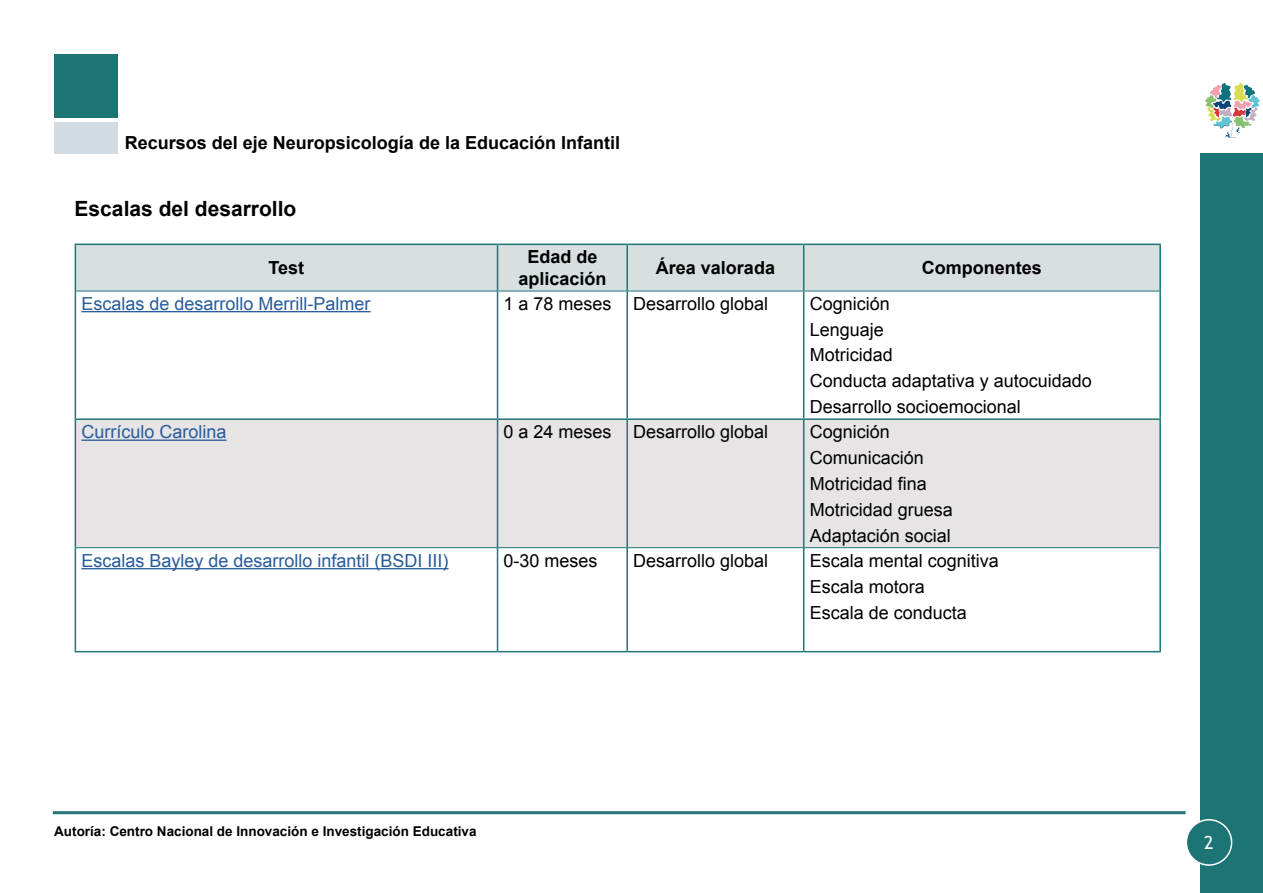
<style>
.page{position:relative;width:1263px;height:893px;background:#fff}
.page>*{position:absolute;margin:0;border:0;box-sizing:border-box;transform-origin:0 0}
.neuro_titulo_no_nume{font:700 21px "Arial";color:#000}
.neuro_parrafo_objeti{font:18px "Arial";color:#000}
.neuro_parrafo_objeti-2{font:700 18px/21.6px "Arial";color:#000;text-align:center}
.neuro_parrafo_objeti-3{font:18px "Arial";color:#275b9b}
.t1{font:18px "Trebuchet MS";color:#fff}
.t2{font:700 13.5px "Arial";color:#000}
</style>
<div class="page">
<div style="left:1201px;top:154px;width:62px;height:739px;background:#1d7474"></div>
<img style="left:1205px;top:83px;width:55px;height:55px">
<hr style="left:53px;top:811px;width:1132px;height:3px;background:#217575">
<div style="left:1186px;top:820px;width:45px;height:45px;background:#1d7474;border-radius:50%"></div>
<div style="left:1185px;top:819px;width:47px;height:47px;border:2px solid #fff;border-radius:50%"></div>
<div style="left:54px;top:54px;width:64px;height:64px;background:#1d7474"></div>
<div style="left:54px;top:122px;width:64px;height:32px;background:#d2dae2"></div>
<div style="left:76px;top:245px;width:1083px;height:46px;background:#d7dfe0"></div>
<div style="left:76px;top:420px;width:1083px;height:127px;background:#e6e4e4"></div>
<hr style="left:75px;top:244px;width:422px;height:1px;background:#217575">
<hr style="left:75px;top:245px;width:1px;height:46px;background:#217575">
<hr style="left:497px;top:244px;width:130px;height:1px;background:#217575">
<hr style="left:497px;top:245px;width:1px;height:46px;background:#217575">
<hr style="left:627px;top:244px;width:177px;height:1px;background:#217575">
<hr style="left:626px;top:245px;width:2px;height:46px;background:#217575">
<hr style="left:804px;top:244px;width:357px;height:1px;background:#217575">
<hr style="left:803px;top:245px;width:1px;height:46px;background:#217575">
<hr style="left:1159px;top:245px;width:2px;height:46px;background:#217575">
<hr style="left:76px;top:291px;width:421px;height:1px;background:#217575">
<hr style="left:497px;top:291px;width:130px;height:1px;background:#217575">
<hr style="left:627px;top:291px;width:177px;height:1px;background:#217575">
<hr style="left:804px;top:291px;width:355px;height:1px;background:#217575">
<hr style="left:75px;top:291px;width:1px;height:127px;background:#217575">
<hr style="left:497px;top:291px;width:1px;height:127px;background:#217575">
<hr style="left:626px;top:291px;width:2px;height:127px;background:#217575">
<hr style="left:803px;top:291px;width:1px;height:127px;background:#217575">
<hr style="left:1159px;top:291px;width:2px;height:127px;background:#217575">
<hr style="left:75px;top:418px;width:422px;height:2px;background:#217575">
<hr style="left:75px;top:420px;width:1px;height:128px;background:#217575">
<hr style="left:497px;top:418px;width:130px;height:2px;background:#217575">
<hr style="left:497px;top:420px;width:1px;height:127px;background:#217575">
<hr style="left:627px;top:418px;width:177px;height:2px;background:#217575">
<hr style="left:626px;top:420px;width:2px;height:127px;background:#217575">
<hr style="left:804px;top:418px;width:357px;height:2px;background:#217575">
<hr style="left:803px;top:420px;width:1px;height:127px;background:#217575">
<hr style="left:1159px;top:420px;width:2px;height:128px;background:#217575">
<hr style="left:75px;top:548px;width:1px;height:103px;background:#217575">
<hr style="left:497px;top:548px;width:1px;height:103px;background:#217575">
<hr style="left:626px;top:548px;width:2px;height:103px;background:#217575">
<hr style="left:803px;top:548px;width:1px;height:103px;background:#217575">
<hr style="left:1159px;top:548px;width:2px;height:103px;background:#217575">
<hr style="left:75px;top:651px;width:422px;height:1px;background:#217575">
<hr style="left:497px;top:651px;width:130px;height:1px;background:#217575">
<hr style="left:627px;top:651px;width:177px;height:1px;background:#217575">
<hr style="left:804px;top:651px;width:357px;height:1px;background:#217575">
<hr style="left:76px;top:547px;width:421px;height:1px;background:#217575">
<hr style="left:497px;top:547px;width:130px;height:1px;background:#217575">
<hr style="left:627px;top:547px;width:177px;height:1px;background:#217575">
<hr style="left:804px;top:547px;width:355px;height:1px;background:#217575">
<hr style="left:81px;top:311px;width:289px;height:1px;background:#275b9b">
<hr style="left:81px;top:440px;width:145px;height:1px;background:#275b9b">
<hr style="left:81px;top:568px;width:368px;height:1px;background:#275b9b">
<p class="neuro_parrafo_objeti-2" style="left:125px;top:132px;width:497px">Recursos del eje Neuropsicología de la Educación Infantil</p>
<p class="neuro_titulo_no_nume" style="left:75px;top:195px;width:223px">Escalas del desarrollo</p>
<p class="neuro_parrafo_objeti-2" style="left:269px;top:258px;width:37px">Test</p>
<p class="neuro_parrafo_objeti-2" style="left:518px;top:247px;width:90px">Edad de aplicación</p>
<p class="neuro_parrafo_objeti-2" style="left:656px;top:258px;width:121px">Área valorada</p>
<p class="neuro_parrafo_objeti-2" style="left:922px;top:258px;width:122px">Componentes</p>
<p class="neuro_parrafo_objeti-3" style="left:81px;top:292px;width:291px">Escalas de desarrollo Merrill-Palmer</p>
<p class="neuro_parrafo_objeti" style="left:503px;top:292px;width:110px">1 a 78 meses</p>
<p class="neuro_parrafo_objeti" style="left:633px;top:292px;width:137px">Desarrollo global</p>
<p class="neuro_parrafo_objeti" style="left:810px;top:292px;width:82px">Cognición</p>
<p class="neuro_parrafo_objeti" style="left:810px;top:317px;width:76px">Lenguaje</p>
<p class="neuro_parrafo_objeti" style="left:810px;top:343px;width:85px">Motricidad</p>
<p class="neuro_parrafo_objeti" style="left:810px;top:369px;width:284px">Conducta adaptativa y autocuidado</p>
<p class="neuro_parrafo_objeti" style="left:810px;top:395px;width:213px">Desarrollo socioemocional</p>
<p class="neuro_parrafo_objeti-3" style="left:81px;top:420px;width:147px">Currículo Carolina</p>
<p class="neuro_parrafo_objeti" style="left:503px;top:420px;width:110px">0 a 24 meses</p>
<p class="neuro_parrafo_objeti" style="left:633px;top:420px;width:137px">Desarrollo global</p>
<p class="neuro_parrafo_objeti" style="left:810px;top:420px;width:82px">Cognición</p>
<p class="neuro_parrafo_objeti" style="left:810px;top:446px;width:116px">Comunicación</p>
<p class="neuro_parrafo_objeti" style="left:810px;top:472px;width:119px">Motricidad fina</p>
<p class="neuro_parrafo_objeti" style="left:810px;top:498px;width:145px">Motricidad gruesa</p>
<p class="neuro_parrafo_objeti" style="left:810px;top:524px;width:143px">Adaptación social</p>
<p class="neuro_parrafo_objeti-3" style="left:81px;top:549px;width:369px">Escalas Bayley de desarrollo infantil (BSDI III)</p>
<p class="neuro_parrafo_objeti" style="left:503px;top:549px;width:96px">0-30 meses</p>
<p class="neuro_parrafo_objeti" style="left:633px;top:549px;width:137px">Desarrollo global</p>
<p class="neuro_parrafo_objeti" style="left:810px;top:549px;width:191px">Escala mental cognitiva</p>
<p class="neuro_parrafo_objeti" style="left:810px;top:575px;width:117px">Escala motora</p>
<p class="neuro_parrafo_objeti" style="left:810px;top:600px;width:159px">Escala de conducta</p>
<p class="t2" style="left:54px;top:822px;width:424px">Autoría: Centro Nacional de Innovación e Investigación Educativa</p>
<p class="t1" style="left:1204px;top:832px;width:11px">2</p>
</div>
